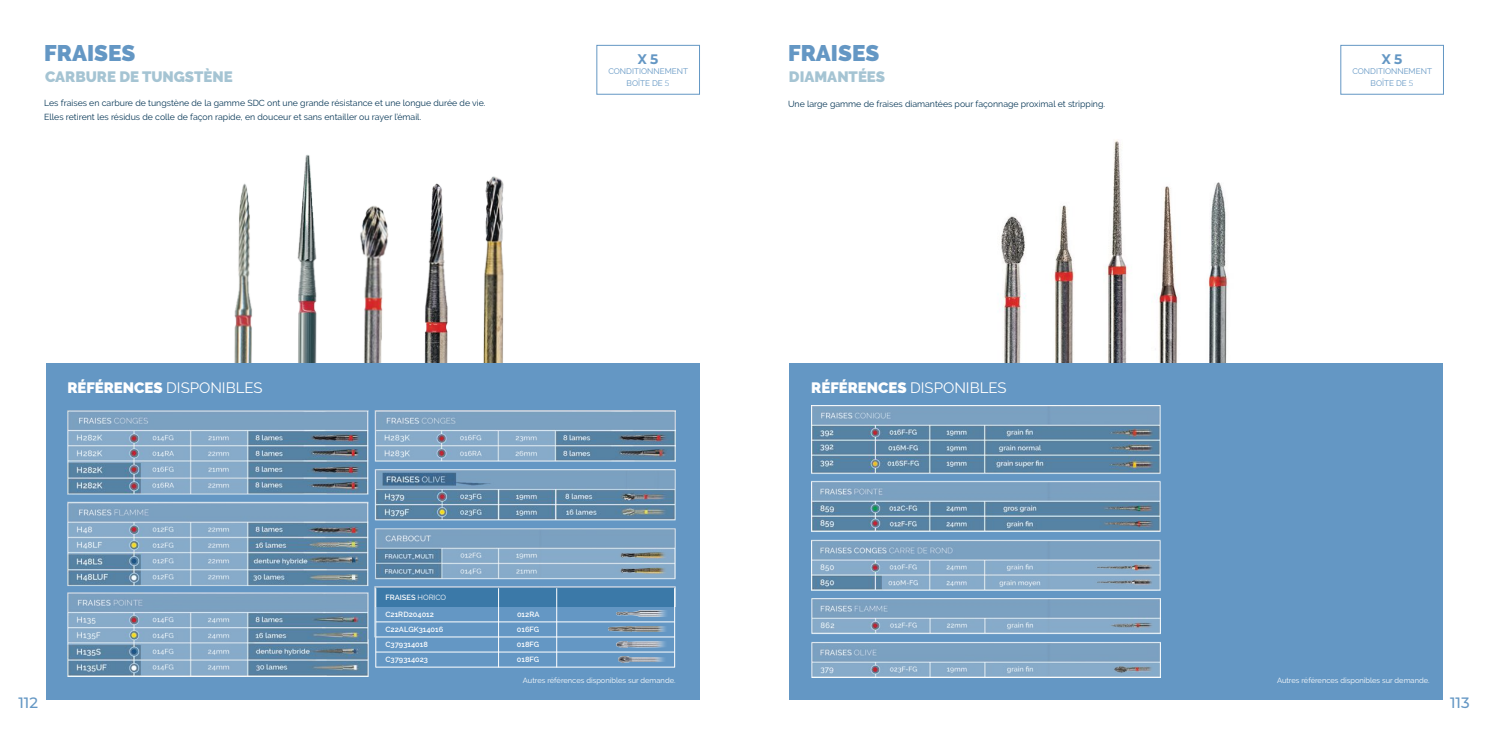
<style>
.page{position:relative;width:1489px;height:745px;background:#fff}
.page>*{position:absolute;margin:0;border:0;box-sizing:border-box;transform-origin:0 0}
.t1{font:900 22.5px "Raleway";color:#6497c4}
.t2{font:15px "Raleway";color:#fff}
.t3{font:900 15px "Raleway";color:#a5c4d3}
.t4{font:500 15px "Montserrat";color:#6497c4}
.t5{font:800 13.75px "Raleway";color:#6497c4}
.t6{font:8.75px/13.8px "Raleway";color:#063655}
.t7{font:8.12px/11.2px "Raleway";color:#6497c4;text-align:center}
.t8{font:600 7.5px/15px "Raleway";color:#fff}
.t9{font:7.5px "Raleway";color:#fff}
.s1{font-family:"Montserrat";font-weight:300}
.s2{font-family:"Montserrat";font-weight:700}
.s3{font-weight:900}
.s4{font-weight:400}
</style>
<div class="page">
<img style="left:234px;top:154px;width:270px;height:209px">
<div style="left:46px;top:363px;width:653px;height:336px;background:#6497c4"></div>
<div style="left:596px;top:45px;width:103px;height:49px;border:1px solid #6497c4"></div>
<img style="left:67px;top:410px;width:608px;height:266px">
<img style="left:372px;top:582px;width:303px;height:118px">
<div style="left:376px;top:587px;width:298px;height:19px;background:#3b79a8"></div>
<div style="left:375px;top:607px;width:303px;height:59px;background:#6497c4"></div>
<hr style="left:376px;top:621px;width:298px;height:1px;background:#fff">
<hr style="left:376px;top:636px;width:298px;height:1px;background:#fff">
<hr style="left:376px;top:651px;width:298px;height:1px;background:#fff">
<hr style="left:376px;top:666px;width:298px;height:1px;background:#fff">
<hr style="left:674px;top:587px;width:1px;height:80px;background:#fff">
<hr style="left:375px;top:587px;width:1px;height:80px;background:#fff">
<hr style="left:498px;top:587px;width:1px;height:80px;background:#fff">
<hr style="left:556px;top:587px;width:1px;height:80px;background:#fff">
<img style="left:617px;top:610px;width:49px;height:6px">
<img style="left:608px;top:626px;width:58px;height:5px">
<img style="left:617px;top:641px;width:48px;height:5px">
<img style="left:618px;top:656px;width:46px;height:6px">
<img style="left:1001px;top:140px;width:228px;height:223px">
<div style="left:789px;top:363px;width:654px;height:336px;background:#6497c4"></div>
<div style="left:1340px;top:45px;width:103px;height:49px;border:1px solid #6497c4"></div>
<img style="left:811px;top:405px;width:349px;height:272px">
<h1 class="t1" style="left:44px;top:36px;width:93px">FRAISES</h1>
<h2 class="t3" style="left:45px;top:65px;width:189px">CARBURE DE TUNGSTÈNE</h2>
<p class="t7" style="left:608px;top:66px;width:81px">CONDITIONNEMENT<br>BOÎTE DE <span class="s1">5</span></p>
<h3 class="t5" style="left:637px;top:49px;width:22px">X <span class="s2">5</span></h3>
<h1 class="t1" style="left:788px;top:36px;width:93px">FRAISES</h1>
<h2 class="t3" style="left:789px;top:65px;width:98px">DIAMANTÉES</h2>
<p class="t7" style="left:1352px;top:66px;width:81px">CONDITIONNEMENT<br>BOÎTE DE <span class="s1">5</span></p>
<h3 class="t5" style="left:1381px;top:49px;width:22px">X <span class="s2">5</span></h3>
<p class="t6" style="left:44px;top:95px;width:443px">Les fraises en carbure de tungstène de la gamme SDC ont une grande résistance et une longue durée de vie.<br>Elles retirent les résidus de colle de façon rapide, en douceur et sans entailler ou rayer l’émail.</p>
<p class="t6" style="left:788px;top:96px;width:318px">Une large gamme de fraises diamantées pour façonnage proximal et stripping.</p>
<h2 class="t2" style="left:67px;top:377px;width:197px"><span class="s3">RÉFÉRENCES</span> DISPONIBLES</h2>
<p class="t8" style="left:385px;top:589px;width:62px">FRAISES <span class="s4">HORICO</span></p>
<p class="t8" style="left:385px;top:606px;width:59px">C21RD204012<br>C22ALGK314016<br>C379314018<br>C379314023</p>
<p class="t8" style="left:517px;top:606px;width:24px;text-align:justify">012RA 016FG 018FG 018FG</p>
<h2 class="t2" style="left:811px;top:377px;width:197px"><span class="s3">RÉFÉRENCES</span> DISPONIBLES</h2>
<p class="t9" style="left:523px;top:675px;width:154px">Autres références disponibles sur demande.</p>
<p class="t9" style="left:1276px;top:675px;width:154px">Autres références disponibles sur demande.</p>
<h2 class="t4" style="left:18px;top:691px;width:21px">112</h2>
<h2 class="t4" style="left:1449px;top:691px;width:21px">113</h2>
</div>
